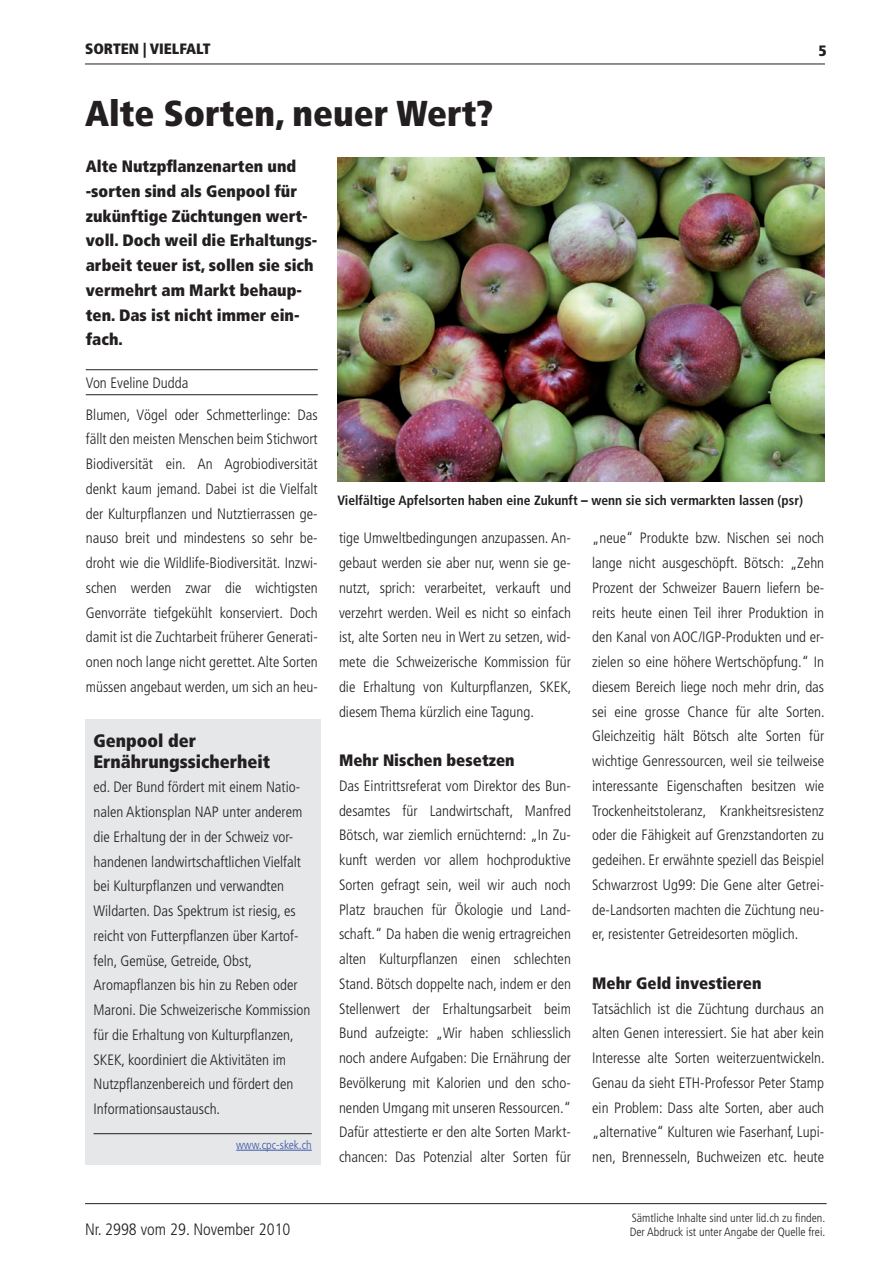
<style>
.page{position:relative;width:893px;height:1263px;background:#fff}
.page>*{position:absolute;margin:0;border:0;box-sizing:border-box;transform-origin:0 0}
.t1{font:900 condensed 36px "Frutiger";color:#231f20}
.t2{font:900 condensed 18px/21px "Frutiger";color:#231f20}
.t3{font:900 condensed 16.5px/24.8px "Frutiger";color:#231f20}
.t4{font:300 condensed 16.5px "Frutiger";color:#231f20}
.t5{font:300 condensed 15px/24.8px "Frutiger";color:#231f20;text-align:justify}
.t6{font:900 condensed 15px "Frutiger";color:#231f20}
.t7{font:700 condensed 13.5px "Frutiger";color:#231f20}
.t8{font:300 condensed 12px/13.5px "Frutiger";color:#231f20}
.t9{font:300 condensed 12px "Frutiger";color:#3853a3}
.s1{font-weight:900}
</style>
<div class="page">
<hr style="left:85px;top:1203px;width:742px;height:1px;background:#231f20">
<hr style="left:85px;top:64px;width:740px;height:1px;background:#231f20">
<hr style="left:86px;top:369px;width:232px;height:1px;background:#231f20">
<hr style="left:86px;top:394px;width:232px;height:1px;background:#231f20">
<div style="left:85px;top:720px;width:235px;height:445px;background:#e6e7e9"></div>
<hr style="left:94px;top:1133px;width:218px;height:1px;background:#231f20">
<hr style="left:236px;top:1150px;width:76px;height:1px;background:#3853a3">
<img style="left:337px;top:157px;width:488px;height:325px">
<p class="t6" style="left:85px;top:40px;width:127px">SORTEN | VIELFALT</p>
<p class="t6" style="left:819px;top:41px;width:9px">5</p>
<h1 class="t1" style="left:85px;top:92px;width:409px">Alte Sorten, neuer Wert?</h1>
<p class="t3" style="left:86px;top:154px;width:233px">Alte Nutzpflanzenarten und -sorten sind als Genpool für zukünftige Züchtungen wert&shy;voll. Doch weil die Erhaltungs&shy;arbeit teuer ist, sollen sie sich vermehrt am Markt behaup&shy;ten. Das ist nicht immer ein&shy;fach.</p>
<p class="t5" style="left:86px;top:368px;width:233px;line-height:31.2px">Von Eveline Dudda<br>Blumen, Vögel oder Schmetterlinge: Das</p>
<p class="t5" style="left:86px;top:427px;width:233px">fällt den meisten Menschen beim Stichwort Biodiversität ein. An Agrobiodiversität denkt kaum jemand. Dabei ist die Vielfalt der Kulturpflanzen und Nutztierrassen ge&shy;nauso breit und mindestens so sehr be&shy;droht wie die Wildlife-Biodiversität. Inzwi&shy;schen werden zwar die wichtigsten Genvorräte tiefgekühlt konserviert. Doch damit ist die Zuchtarbeit früherer Generati&shy;onen noch lange nicht gerettet. Alte Sorten müssen angebaut werden, um sich an heu-</p>
<p class="t7" style="left:337px;top:492px;width:467px">Vielfältige Apfelsorten haben eine Zukunft <span class="s1">–</span> wenn sie sich vermarkten lassen (psr)</p>
<p class="t5" style="left:592px;top:526px;width:234px">„neue“ Produkte bzw. Nischen sei noch lange nicht ausgeschöpft. Bötsch: „Zehn Prozent der Schweizer Bauern liefern be&shy;reits heute einen Teil ihrer Produktion in den Kanal von AOC/IGP-Produkten und er&shy;zielen so eine höhere Wertschöpfung.“ In diesem Bereich liege noch mehr drin, das sei eine grosse Chance für alte Sorten.<br>Gleichzeitig hält Bötsch alte Sorten für wichtige Genressourcen, weil sie teilweise interessante Eigenschaften besitzen wie Trockenheitstoleranz, Krankheitsresistenz oder die Fähigkeit auf Grenzstandorten zu gedeihen. Er erwähnte speziell das Beispiel Schwarzrost Ug99: Die Gene alter Getrei&shy;de-Landsorten machten die Züchtung neu&shy;er, resistenter Getreidesorten möglich.</p>
<p class="t3" style="left:592px;top:971px;width:171px">Mehr Geld investieren</p>
<p class="t5" style="left:592px;top:996px;width:234px">Tatsächlich ist die Züchtung durchaus an alten Genen interessiert. Sie hat aber kein Interesse alte Sorten weiterzuentwickeln.<br>Genau da sieht ETH-Professor Peter Stamp ein Problem: Dass alte Sorten, aber auch „alternative“ Kulturen wie Faserhanf, Lupi&shy;nen, Brennesseln, Buchweizen etc. heute</p>
<p class="t5" style="left:339px;top:526px;width:234px">tige Umweltbedingungen anzupassen. An&shy;gebaut werden sie aber nur, wenn sie ge&shy;nutzt, sprich: verarbeitet, verkauft und verzehrt werden. Weil es nicht so einfach ist, alte Sorten neu in Wert zu setzen, wid&shy;mete die Schweizerische Kommission für die Erhaltung von Kulturpflanzen, SKEK, diesem Thema kürzlich eine Tagung.</p>
<p class="t3" style="left:339px;top:748px;width:177px">Mehr Nischen besetzen</p>
<p class="t5" style="left:339px;top:773px;width:233px">Das Eintrittsreferat vom Direktor des Bun&shy;desamtes für Landwirtschaft, Manfred Bötsch, war ziemlich ernüchternd: „In Zu&shy;kunft werden vor allem hochproduktive Sorten gefragt sein, weil wir auch noch Platz brauchen für Ökologie und Land&shy;schaft.“ Da haben die wenig ertragreichen alten Kulturpflanzen einen schlechten Stand. Bötsch doppelte nach, indem er den Stellenwert der Erhaltungsarbeit beim Bund aufzeigte: „Wir haben schliesslich noch andere Aufgaben: Die Ernährung der Bevölkerung mit Kalorien und den scho&shy;nenden Umgang mit unseren Ressourcen.“ Dafür attestierte er den alte Sorten Markt&shy;chancen: Das Potenzial alter Sorten für</p>
<p class="t2" style="left:94px;top:730px;width:178px">Genpool der<br>Ernährungssicherheit</p>
<p class="t5" style="left:94px;top:775px;width:218px;text-align:left">ed. Der Bund fördert mit einem Natio&shy;nalen Aktionsplan NAP unter anderem die Erhaltung der in der Schweiz vor&shy;handenen landwirtschaftlichen Vielfalt bei Kulturpflanzen und verwandten Wildarten. Das Spektrum ist riesig, es reicht von Futterpflanzen über Kartof&shy;feln, Gemüse, Getreide, Obst, Aromapflanzen bis hin zu Reben oder Maroni. Die Schweizerische Kommission für die Erhaltung von Kulturpflanzen, SKEK, koordiniert die Aktivitäten im Nutzpflanzenbereich und fördert den Informationsaustausch.</p>
<p class="t9" style="left:236px;top:1138px;width:77px">www.cpc-skek.ch</p>
<p class="t4" style="left:85px;top:1220px;width:207px">Nr. 2998 vom 29. November 2010</p>
<p class="t8" style="left:630px;top:1211px;width:197px">Sämtliche Inhalte sind unter lid.ch zu finden.<br>Der Abdruck ist unter Angabe der Quelle frei.</p>
</div>
